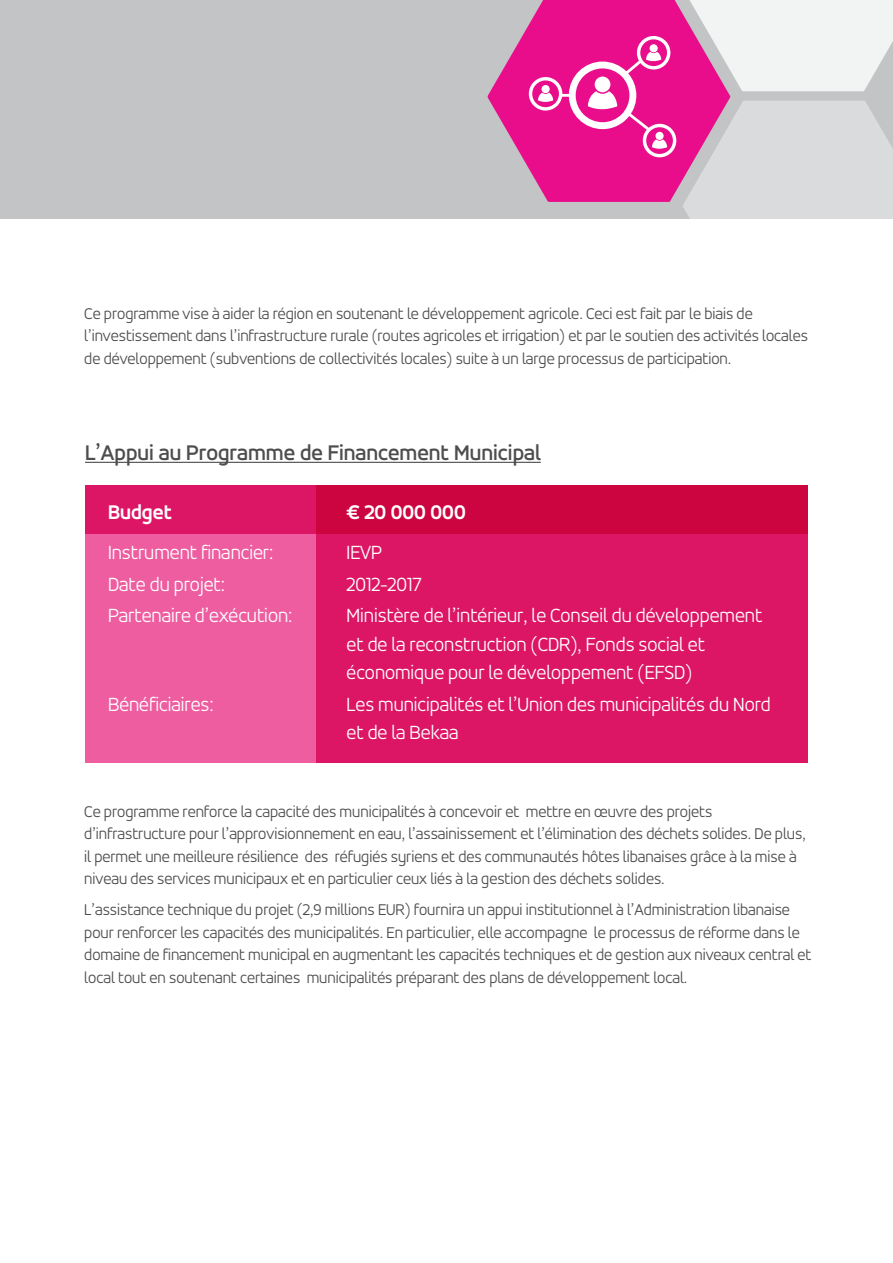
<style>
.page{position:relative;width:893px;height:1263px;background:#fff}
.page>*{position:absolute;margin:0;border:0;box-sizing:border-box;transform-origin:0 0}
.t1{font:500 22.5px "Accord Alt";letter-spacing:.005em;color:#4d4d4f}
.t2{font:700 21px "Accord Alt";color:#fff}
.t3{font:300 20.25px/28.5px "Accord Alt";color:#fff}
.t4{font:300 16.5px/22.5px "Accord Alt";color:#4d4d4f}
</style>
<div class="page">
<div style="left:0;top:0;width:893px;height:218px;background:#c2c4c6"></div>
<svg style="left:487px;top:0;width:243px;height:202px;fill:#e90c8b"></svg>
<svg style="left:682px;top:0;width:211px;height:91px;background:#ecd8e4"></svg>
<svg style="left:683px;top:101px;width:210px;height:118px;background:#d9c8d3"></svg>
<svg style="left:529px;top:36px;width:147px;height:121px;background:#ed3ba1"></svg>
<div style="left:541px;top:85px;width:9px;height:8px;background:#fff;border-radius:50%"></div>
<div style="left:85px;top:485px;width:723px;height:278px;background:#ed5da0"></div>
<div style="left:85px;top:485px;width:723px;height:48px;background:#dc1565"></div>
<hr style="left:85px;top:462px;width:456px;height:1px;background:#4d4d4f">
<svg style="left:317px;top:485px;width:491px;height:278px;background:#d9125e"></svg>
<p class="t4" style="left:84px;top:302px;width:725px">Ce programme vise à aider la région en soutenant le développement agricole. Ceci est fait par le biais de l’investissement dans l’infrastructure rurale (routes agricoles et irrigation) et par le soutien des activités locales de développement (subventions de collectivités locales) suite à un large processus de participation.</p>
<h1 class="t1" style="left:85px;top:440px;width:457px">L’Appui au Programme de Financement Municipal</h1>
<p class="t2" style="left:108px;top:500px;width:65px">Budget</p>
<p class="t2" style="left:347px;top:500px;width:121px">€ 20 000 000</p>
<p class="t3" style="left:108px;top:538px;width:167px">Instrument financier:</p>
<p class="t3" style="left:347px;top:538px;width:37px">IEVP</p>
<p class="t3" style="left:108px;top:570px;width:119px">Date du projet:</p>
<p class="t3" style="left:347px;top:570px;width:77px">2012-2017</p>
<p class="t3" style="left:108px;top:601px;width:186px">Partenaire d’exécution:</p>
<p class="t3" style="left:347px;top:601px;width:417px">Ministère de l’intérieur, le Conseil du développement et de la reconstruction (CDR), Fonds social et économique pour le développement (EFSD)</p>
<p class="t3" style="left:108px;top:690px;width:107px">Bénéficiaires:</p>
<p class="t3" style="left:347px;top:690px;width:426px">Les municipalités et l’Union des municipalités du Nord et de la Bekaa</p>
<p class="t4" style="left:84px;top:800px;width:723px">Ce programme renforce la capacité des municipalités à concevoir et mettre en œuvre des projets d’infrastructure pour l’approvisionnement en eau, l’assainissement et l’élimination des déchets solides. De plus, il permet une meilleure résilience des réfugiés syriens et des communautés hôtes libanaises grâce à la mise à niveau des services municipaux et en particulier ceux liés à la gestion des déchets solides.</p>
<p class="t4" style="left:84px;top:899px;width:729px">L’assistance technique du projet (2,9 millions EUR) fournira un appui institutionnel à l’Administration libanaise pour renforcer les capacités des municipalités. En particulier, elle accompagne le processus de réforme dans le domaine de financement municipal en augmentant les capacités techniques et de gestion aux niveaux central et local tout en soutenant certaines municipalités préparant des plans de développement local.</p>
</div>
